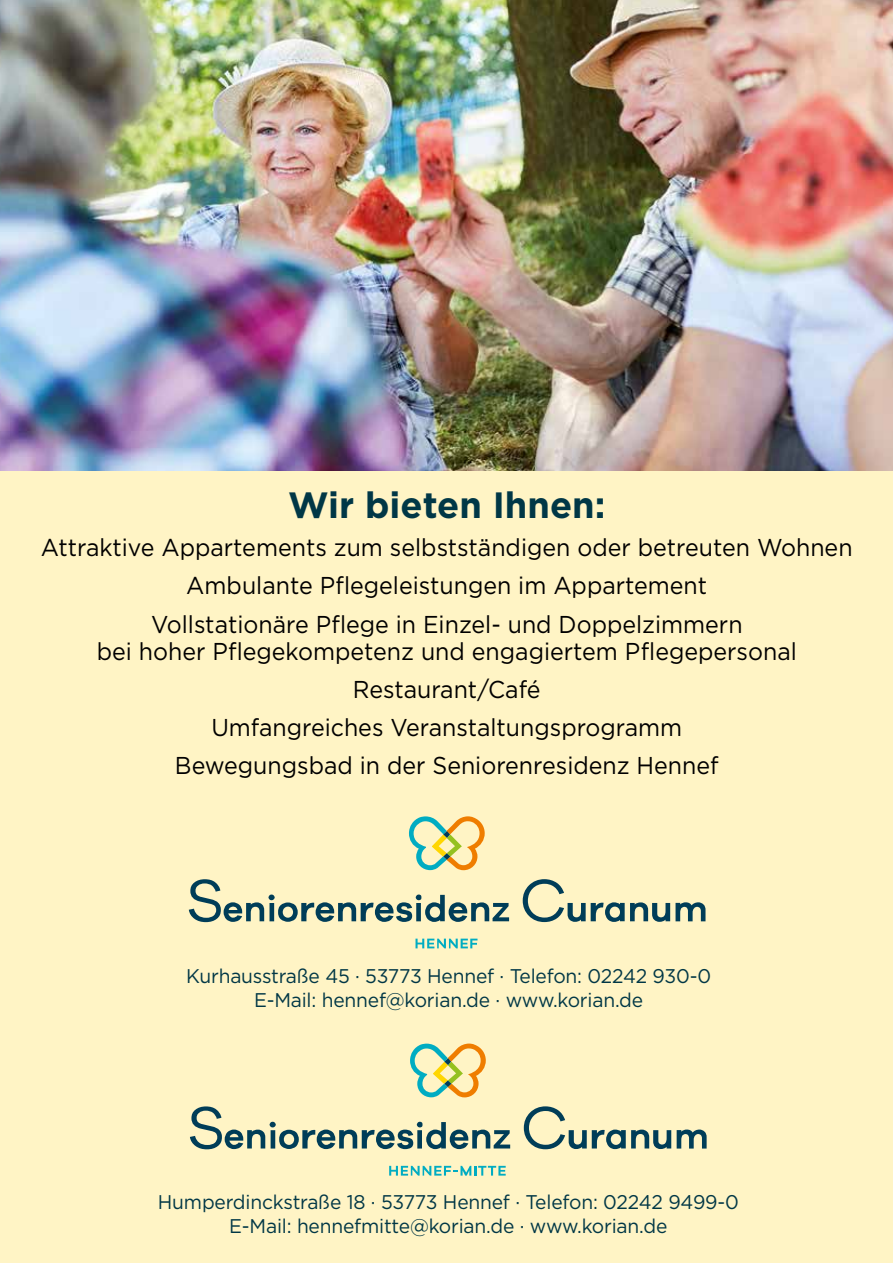
<style>
.page{position:relative;width:893px;height:1263px;background:#fff4c5}
.page>*{position:absolute;margin:0;border:0;box-sizing:border-box;transform-origin:0 0}
.t1{font:700 36.6px "Gotham";color:#003746}
.t2{font:24.45px/38.1px "Gotham";color:#000;text-align:center;scale:.95 1}
.t3{font:19.8px/24.5px "Gotham";letter-spacing:-.01em;color:#003746;text-align:center}
</style>
<div class="page">
<img style="left:0;top:0;width:893px;height:470px">
<svg style="left:190px;top:1106px;width:320px;height:43px"></svg>
<svg style="left:524px;top:1106px;width:147px;height:43px"></svg>
<svg style="left:677px;top:1129px;width:30px;height:19px"></svg>
<svg style="left:389px;top:1166px;width:117px;height:9px"></svg>
<svg style="left:410px;top:1043px;width:76px;height:54px"></svg>
<svg style="left:189px;top:879px;width:320px;height:43px"></svg>
<svg style="left:523px;top:879px;width:182px;height:43px"></svg>
<svg style="left:415px;top:939px;width:62px;height:9px"></svg>
<svg style="left:409px;top:816px;width:76px;height:54px"></svg>
<h1 class="t1" style="left:288px;top:481px;width:319px">Wir bieten Ihnen:</h1>
<p class="t2" style="left:41px;top:528px;width:856px">Attraktive Appartements zum selbstständigen oder betreuten Wohnen<br>Ambulante Pflegeleistungen im Appartement<br>Vollstationäre Pflege in Einzel- und Doppelzimmern</p>
<p class="t2" style="left:97px;top:632px;width:738px">bei hoher Pflegekompetenz und engagiertem Pflegepersonal Restaurant/Café<br>Umfangreiches Veranstaltungsprogramm<br>Bewegungsbad in der Seniorenresidenz Hennef</p>
<p class="t3" style="left:186px;top:963px;width:526px">Kurhausstraße 45 · 53773 Hennef · Telefon: 02242 930-0<br>E-Mail: hennef@korian.de · www.korian.de</p>
<p class="t3" style="left:158px;top:1189px;width:582px">Humperdinckstraße 18 · 53773 Hennef · Telefon: 02242 9499-0<br>E-Mail: hennefmitte@korian.de · www.korian.de</p>
</div>
